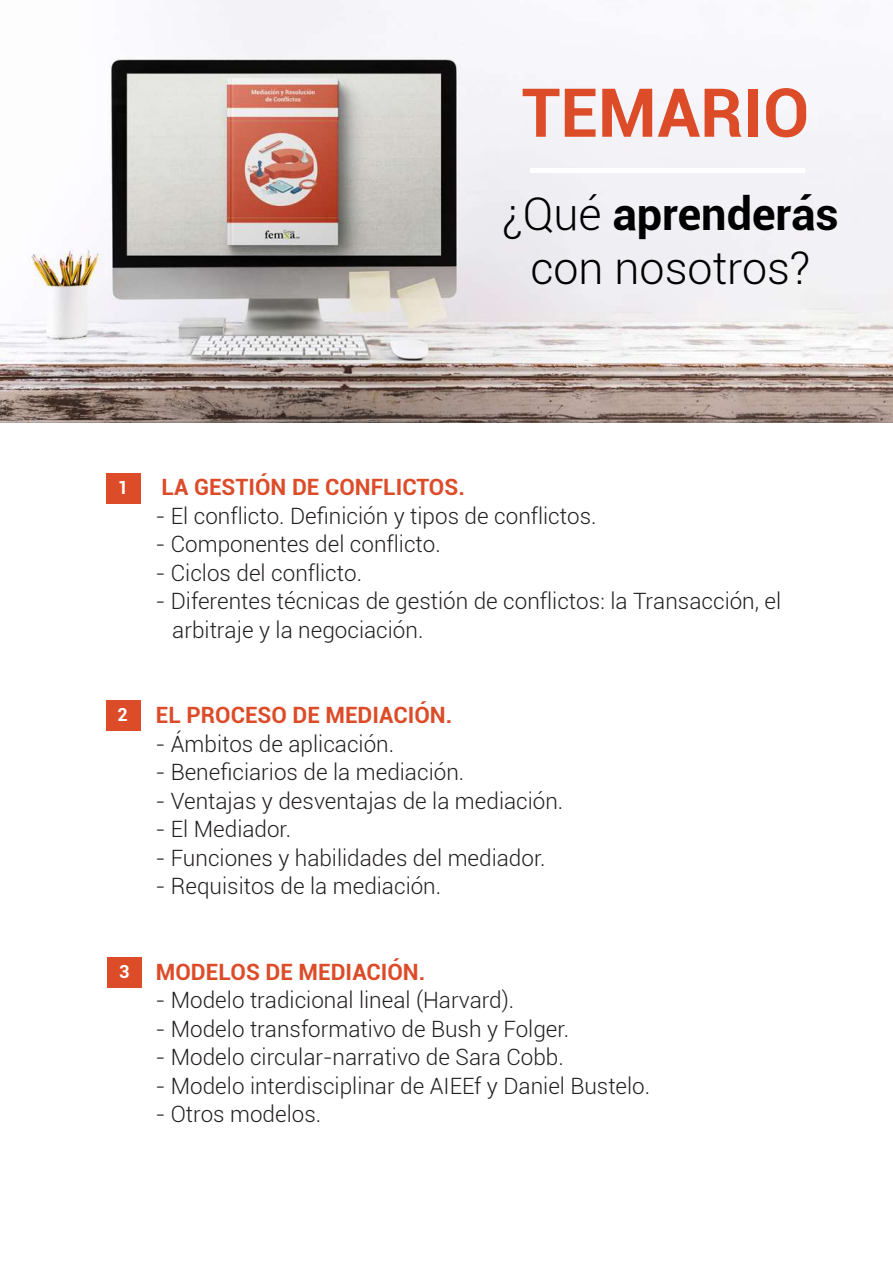
<style>
.page{position:relative;width:893px;height:1263px;background:#fff}
.page>*{position:absolute;margin:0;border:0;box-sizing:border-box;transform-origin:0 0}
.t1{font:700 67.5px "Roboto";color:#dc4c29}
.t2{font:300 45px/54px "Roboto";color:#000;text-align:center}
.t3{font:300 22.5px/28.5px "Roboto";color:#231f20}
.t4{font:700 22.5px "Roboto";color:#dc4c29}
.t5{font:700 18px "Roboto";color:#fff}
.s1{font-weight:700}
</style>
<div class="page">
<img style="left:0;top:0;width:893px;height:422px">
<hr style="left:530px;top:168px;width:274px;height:4px;background:#fff">
<div style="left:106px;top:473px;width:34px;height:30px;background:#dc4c29"></div>
<div style="left:106px;top:700px;width:34px;height:30px;background:#dc4c29"></div>
<div style="left:108px;top:957px;width:34px;height:30px;background:#dc4c29"></div>
<h1 class="t1" style="left:522px;top:65px;width:289px">TEMARIO</h1>
<h2 class="t2" style="left:502px;top:186px;width:338px">¿Qué <span class="s1">aprenderás </span>con nosotros?</h2>
<p class="t5" style="left:118px;top:475px;width:12px">1</p>
<p class="t5" style="left:118px;top:702px;width:12px">2</p>
<p class="t5" style="left:119px;top:959px;width:12px">3</p>
<p class="t4" style="left:162px;top:471px;width:305px">LA GESTIÓN DE CONFLICTOS.</p>
<p class="t3" style="left:156px;top:501px;width:442px">- El conflicto. Definición y tipos de conflictos.</p>
<p class="t3" style="left:156px;top:529px;width:286px">- Componentes del conflicto.</p>
<p class="t3" style="left:156px;top:558px;width:208px">- Ciclos del conflicto.</p>
<p class="t3" style="left:172px;top:586px;width:610px;text-indent:-16px">- Diferentes técnicas de gestión de conflictos: la Transacción, el arbitraje y la negociación.</p>
<p class="t4" style="left:156px;top:699px;width:298px">EL PROCESO DE MEDIACIÓN.</p>
<p class="t3" style="left:156px;top:729px;width:240px">- Ámbitos de aplicación.</p>
<p class="t3" style="left:156px;top:757px;width:310px">- Beneficiarios de la mediación.</p>
<p class="t3" style="left:156px;top:786px;width:409px">- Ventajas y desventajas de la mediación.</p>
<p class="t3" style="left:156px;top:814px;width:137px">- El Mediador.</p>
<p class="t3" style="left:156px;top:843px;width:391px">- Funciones y habilidades del mediador.</p>
<p class="t3" style="left:156px;top:871px;width:287px">- Requisitos de la mediación.</p>
<p class="t4" style="left:156px;top:956px;width:271px">MODELOS DE MEDIACIÓN.</p>
<p class="t3" style="left:156px;top:985px;width:360px">- Modelo tradicional lineal (Harvard).</p>
<p class="t3" style="left:156px;top:1014px;width:415px">- Modelo transformativo de Bush y Folger.</p>
<p class="t3" style="left:156px;top:1042px;width:409px">- Modelo circular-narrativo de Sara Cobb.</p>
<p class="t3" style="left:156px;top:1071px;width:496px">- Modelo interdisciplinar de AIEEf y Daniel Bustelo.</p>
<p class="t3" style="left:156px;top:1099px;width:167px">- Otros modelos.</p>
</div>
